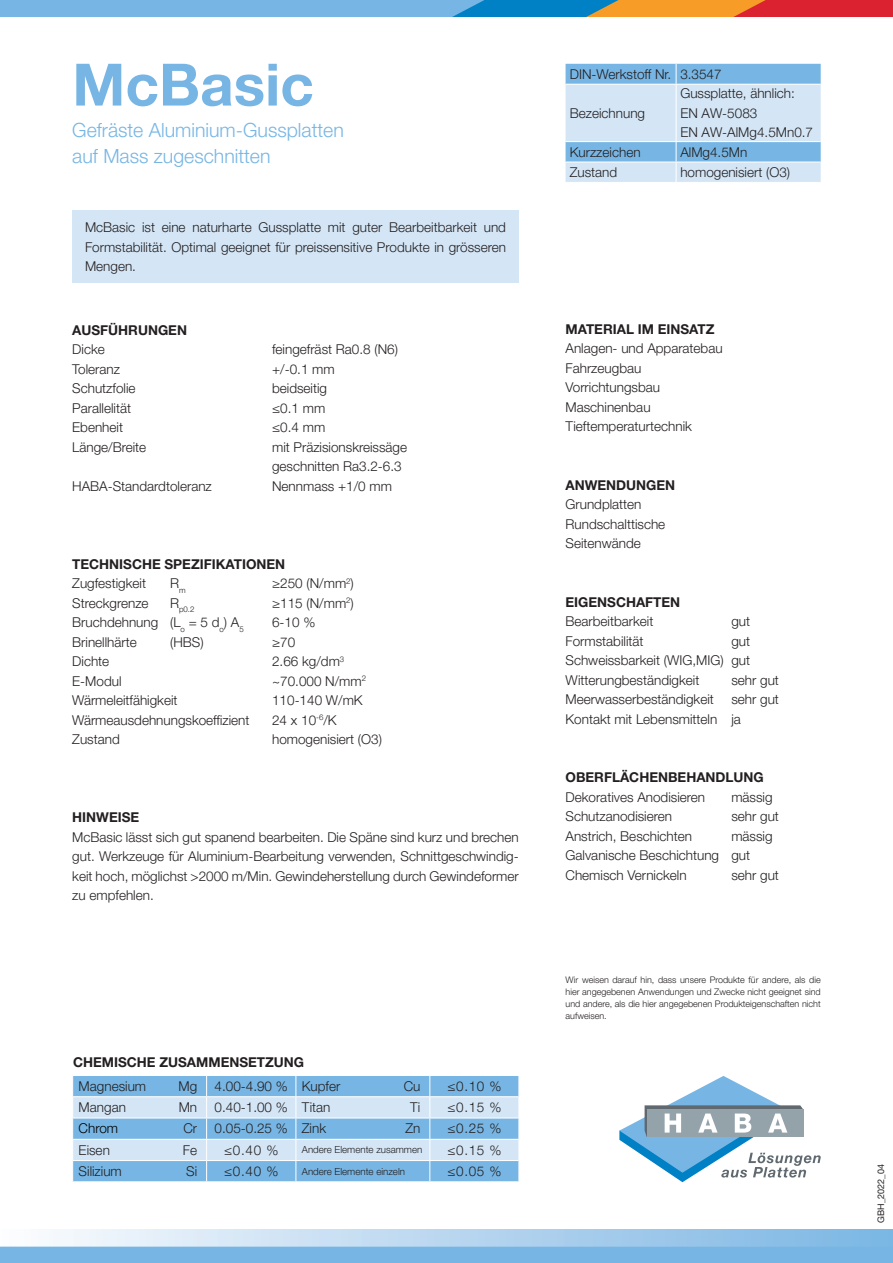
<style>
.page{position:relative;width:893px;height:1263px;background:#fff}
.page>*{position:absolute;margin:0;border:0;box-sizing:border-box;transform-origin:0 0}
.t1{font:700 58.5px "Helvetica Neue LT Pro";color:#77b6e4}
.t2{font:300 19.5px "Helvetica Neue LT Pro";color:#77b6e4}
.t3{font:300 13.5px/19.5px "Helvetica Neue LT Pro";color:#231f20;text-align:justify}
.t4{font:700 13.5px "Helvetica Neue LT Pro";color:#231f20}
.t5{font:300 13.5px "Helvetica Neue LT Pro";color:#000}
.t6{font:300 9.75px "Helvetica Neue LT Pro";color:#231f20}
.t7{font:300 9px/12px "Helvetica Neue LT Pro";color:#231f20;text-align:justify}
.t8{font:9px "Helvetica Neue LT Pro";color:#231f20}
.t9{font:300 7.8px "Helvetica Neue LT Pro";color:#231f20}
</style>
<div class="page">
<div style="left:0;top:1229px;width:893px;height:34px;background:linear-gradient(to right,#fbfbfd,#7ab5e3)"></div>
<div style="left:0;top:1246px;width:893px;height:17px;background:#77b6e4"></div>
<div style="left:0;top:0;width:893px;height:17px;background:#db2230"></div>
<svg style="left:0;top:0;width:766px;height:17px;background:#7da4b6"></svg>
<svg style="left:566px;top:64px;width:255px;height:118px;background:#b6d6f0"></svg>
<svg style="left:619px;top:1076px;width:202px;height:106px"></svg>
<div style="left:72px;top:211px;width:447px;height:72px;background:#d4e6f6"></div>
<svg style="left:72px;top:1076px;width:447px;height:105px;background:#a1cbec"></svg>
<p class="t1" style="left:72px;top:49px;width:243px">McBasic</p>
<p class="t2" style="left:72px;top:118px;width:273px">Gefräste Aluminium-Gussplatten</p>
<p class="t2" style="left:72px;top:144px;width:200px">auf Mass zugeschnitten</p>
<p class="t3" style="left:85px;top:217px;width:422px">McBasic ist eine naturharte Gussplatte mit guter Bearbeitbarkeit und Formstabilität. Optimal geeignet für preissensitive Produkte in grösseren Mengen.</p>
<p class="t4" style="left:72px;top:322px;width:116px">AUSFÜHRUNGEN</p>
<p class="t3" style="left:72px;top:339px;width:34px">Dicke</p>
<p class="t3" style="left:272px;top:339px;width:127px">feingefräst Ra0.8 (N6)</p>
<p class="t3" style="left:72px;top:359px;width:49px">Toleranz</p>
<p class="t3" style="left:272px;top:359px;width:64px">+/-0.1 mm</p>
<p class="t3" style="left:72px;top:378px;width:65px">Schutzfolie</p>
<p class="t3" style="left:272px;top:378px;width:56px">beidseitig</p>
<p class="t3" style="left:72px;top:398px;width:60px">Parallelität</p>
<p class="t3" style="left:272px;top:398px;width:55px">≤0.1 mm</p>
<p class="t3" style="left:72px;top:417px;width:52px">Ebenheit</p>
<p class="t3" style="left:272px;top:417px;width:55px">≤0.4 mm</p>
<p class="t3" style="left:72px;top:437px;width:76px">Länge/Breite</p>
<p class="t3" style="left:272px;top:437px;width:137px">mit Präzisionskreissäge</p>
<p class="t3" style="left:272px;top:456px;width:131px">geschnitten Ra3.2-6.3</p>
<p class="t3" style="left:72px;top:476px;width:141px">HABA-Standardtoleranz</p>
<p class="t3" style="left:272px;top:476px;width:121px">Nennmass +1/0 mm</p>
<p class="t4" style="left:72px;top:556px;width:214px">TECHNISCHE SPEZIFIKATIONEN</p>
<p class="t3" style="left:72px;top:573px;width:75px">Zugfestigkeit</p>
<p class="t3" style="left:170px;top:573px;width:17px">R<sub>m</sub></p>
<p class="t3" style="left:272px;top:573px;width:83px">≥250 (N/mm<sup>2</sup>)</p>
<p class="t3" style="left:72px;top:593px;width:78px">Streckgrenze</p>
<p class="t9" style="left:170px;top:605px;width:26px"><sup>R</sup>p0.2</p>
<p class="t3" style="left:272px;top:593px;width:83px">≥115 (N/mm<sup>2</sup>)</p>
<p class="t3" style="left:72px;top:612px;width:173px">Bruchdehnung (L<sub>o</sub> = 5 d<sub>o</sub>) A<sub>5</sub></p>
<p class="t3" style="left:272px;top:612px;width:45px">6-10 %</p>
<p class="t3" style="left:72px;top:632px;width:66px">Brinellhärte</p>
<p class="t3" style="left:170px;top:632px;width:35px">(HBS)</p>
<p class="t3" style="left:272px;top:632px;width:25px">≥70</p>
<p class="t3" style="left:72px;top:651px;width:39px">Dichte</p>
<p class="t3" style="left:272px;top:651px;width:74px">2.66 kg/dm<sup>3</sup></p>
<p class="t3" style="left:72px;top:671px;width:51px">E-Modul</p>
<p class="t3" style="left:272px;top:671px;width:96px">~70.000 N/mm<sup>2</sup></p>
<p class="t3" style="left:72px;top:690px;width:107px">Wärmeleitfähigkeit</p>
<p class="t3" style="left:272px;top:690px;width:92px">110-140 W/mK</p>
<p class="t3" style="left:72px;top:710px;width:179px">Wärmeausdehnungskoeffizient</p>
<p class="t3" style="left:272px;top:710px;width:66px">24 x 10<sup>-6</sup>/K</p>
<p class="t3" style="left:72px;top:729px;width:49px">Zustand</p>
<p class="t3" style="left:272px;top:729px;width:111px">homogenisiert (O3)</p>
<p class="t4" style="left:72px;top:809px;width:68px">HINWEISE</p>
<p class="t3" style="left:72px;top:827px;width:448px">McBasic lässt sich gut spanend bearbeiten. Die Späne sind kurz und brechen gut. Werkzeuge für Aluminium-Bearbeitung verwenden, Schnittgeschwindig&shy;keit hoch, möglichst &gt;2000 m/Min. Gewindeherstellung durch Gewindeformer zu empfehlen.</p>
<p class="t4" style="left:73px;top:1054px;width:233px">CHEMISCHE ZUSAMMENSETZUNG</p>
<p class="t3" style="left:570px;top:64px;width:103px">DIN-Werkstoff Nr.</p>
<p class="t3" style="left:680px;top:64px;width:43px">3.3547</p>
<p class="t3" style="left:570px;top:103px;width:77px">Bezeichnung</p>
<p class="t3" style="left:680px;top:83px;width:116px">Gussplatte, ähnlich:</p>
<p class="t3" style="left:680px;top:103px;width:78px">EN AW-5083</p>
<p class="t3" style="left:680px;top:122px;width:134px">EN AW-AlMg4.5Mn0.7</p>
<p class="t3" style="left:570px;top:142px;width:72px">Kurzzeichen</p>
<p class="t3" style="left:680px;top:142px;width:69px">AlMg4.5Mn</p>
<p class="t3" style="left:570px;top:162px;width:49px">Zustand</p>
<p class="t3" style="left:680px;top:162px;width:111px">homogenisiert (O3)</p>
<p class="t4" style="left:566px;top:321px;width:150px">MATERIAL IM EINSATZ</p>
<p class="t3" style="left:566px;top:338px;width:159px">Anlagen- und Apparatebau</p>
<p class="t3" style="left:566px;top:358px;width:77px">Fahrzeugbau</p>
<p class="t3" style="left:566px;top:377px;width:96px">Vorrichtungsbau</p>
<p class="t3" style="left:566px;top:397px;width:87px">Maschinenbau</p>
<p class="t3" style="left:566px;top:416px;width:128px">Tieftemperaturtechnik</p>
<p class="t4" style="left:566px;top:477px;width:111px">ANWENDUNGEN</p>
<p class="t3" style="left:566px;top:494px;width:78px">Grundplatten</p>
<p class="t3" style="left:566px;top:514px;width:101px">Rundschalttische</p>
<p class="t3" style="left:566px;top:533px;width:77px">Seitenwände</p>
<p class="t4" style="left:566px;top:594px;width:116px">EIGENSCHAFTEN</p>
<p class="t3" style="left:566px;top:611px;width:89px">Bearbeitbarkeit</p>
<p class="t3" style="left:731px;top:611px;width:20px">gut</p>
<p class="t3" style="left:566px;top:631px;width:79px">Formstabilität</p>
<p class="t3" style="left:731px;top:631px;width:20px">gut</p>
<p class="t3" style="left:566px;top:650px;width:186px">Schweissbarkeit (WIG,MIG) gut</p>
<p class="t3" style="left:566px;top:670px;width:135px">Witterungbeständigkeit</p>
<p class="t3" style="left:731px;top:670px;width:49px">sehr gut</p>
<p class="t3" style="left:566px;top:689px;width:150px">Meerwasserbeständigkeit</p>
<p class="t3" style="left:731px;top:689px;width:49px">sehr gut</p>
<p class="t3" style="left:566px;top:709px;width:177px">Kontakt mit Lebensmitteln ja</p>
<p class="t4" style="left:566px;top:769px;width:200px">OBERFLÄCHENBEHANDLUNG</p>
<p class="t3" style="left:566px;top:787px;width:141px">Dekoratives Anodisieren</p>
<p class="t3" style="left:731px;top:787px;width:43px">mässig</p>
<p class="t3" style="left:566px;top:806px;width:108px">Schutzanodisieren</p>
<p class="t3" style="left:731px;top:806px;width:49px">sehr gut</p>
<p class="t3" style="left:566px;top:826px;width:128px">Anstrich, Beschichten</p>
<p class="t3" style="left:731px;top:826px;width:43px">mässig</p>
<p class="t3" style="left:566px;top:845px;width:186px">Galvanische Beschichtung gut</p>
<p class="t3" style="left:566px;top:865px;width:123px">Chemisch Vernickeln</p>
<p class="t3" style="left:731px;top:865px;width:49px">sehr gut</p>
<p class="t7" style="left:566px;top:973px;width:257px">Wir weisen darauf hin, dass unsere Produkte für andere, als die hier angegebenen Anwendungen und Zwecke nicht geeignet sind und andere, als die hier angegebenen Produkteigenschaften nicht aufweisen.</p>
<p class="t3" style="left:79px;top:1076px;width:69px">Magnesium</p>
<p class="t3" style="left:178px;top:1076px;width:20px">Mg</p>
<p class="t3" style="left:215px;top:1076px;width:75px">4.00-4.90 %</p>
<p class="t3" style="left:302px;top:1076px;width:40px">Kupfer</p>
<p class="t3" style="left:404px;top:1076px;width:18px">Cu</p>
<p class="t3" style="left:447px;top:1076px;width:56px">≤0.10 %</p>
<p class="t3" style="left:79px;top:1097px;width:49px">Mangan</p>
<p class="t3" style="left:179px;top:1097px;width:20px">Mn</p>
<p class="t3" style="left:215px;top:1097px;width:75px">0.40-1.00 %</p>
<p class="t3" style="left:302px;top:1097px;width:30px">Titan</p>
<p class="t3" style="left:410px;top:1097px;width:12px">Ti</p>
<p class="t3" style="left:447px;top:1097px;width:56px">≤0.15 %</p>
<p class="t5" style="left:79px;top:1120px;width:41px">Chrom</p>
<p class="t3" style="left:183px;top:1119px;width:15px">Cr</p>
<p class="t3" style="left:215px;top:1119px;width:75px">0.05-0.25 %</p>
<p class="t3" style="left:302px;top:1119px;width:26px">Zink</p>
<p class="t3" style="left:405px;top:1119px;width:16px">Zn</p>
<p class="t3" style="left:447px;top:1119px;width:56px">≤0.25 %</p>
<p class="t3" style="left:79px;top:1140px;width:33px">Eisen</p>
<p class="t3" style="left:183px;top:1140px;width:16px">Fe</p>
<p class="t3" style="left:224px;top:1140px;width:56px">≤0.40 %</p>
<p class="t6" style="left:302px;top:1144px;width:122px">Andere Elemente zusammen</p>
<p class="t3" style="left:447px;top:1140px;width:56px">≤0.15 %</p>
<p class="t3" style="left:79px;top:1161px;width:45px">Silizium</p>
<p class="t3" style="left:186px;top:1161px;width:13px">Si</p>
<p class="t3" style="left:224px;top:1161px;width:56px">≤0.40 %</p>
<p class="t6" style="left:302px;top:1165px;width:105px">Andere Elemente einzeln</p>
<p class="t3" style="left:447px;top:1161px;width:56px">≤0.05 %</p>
<p class="t8" style="left:875px;top:1223px;width:60px;rotate:-90deg">GBH_2022_04</p>
</div>
